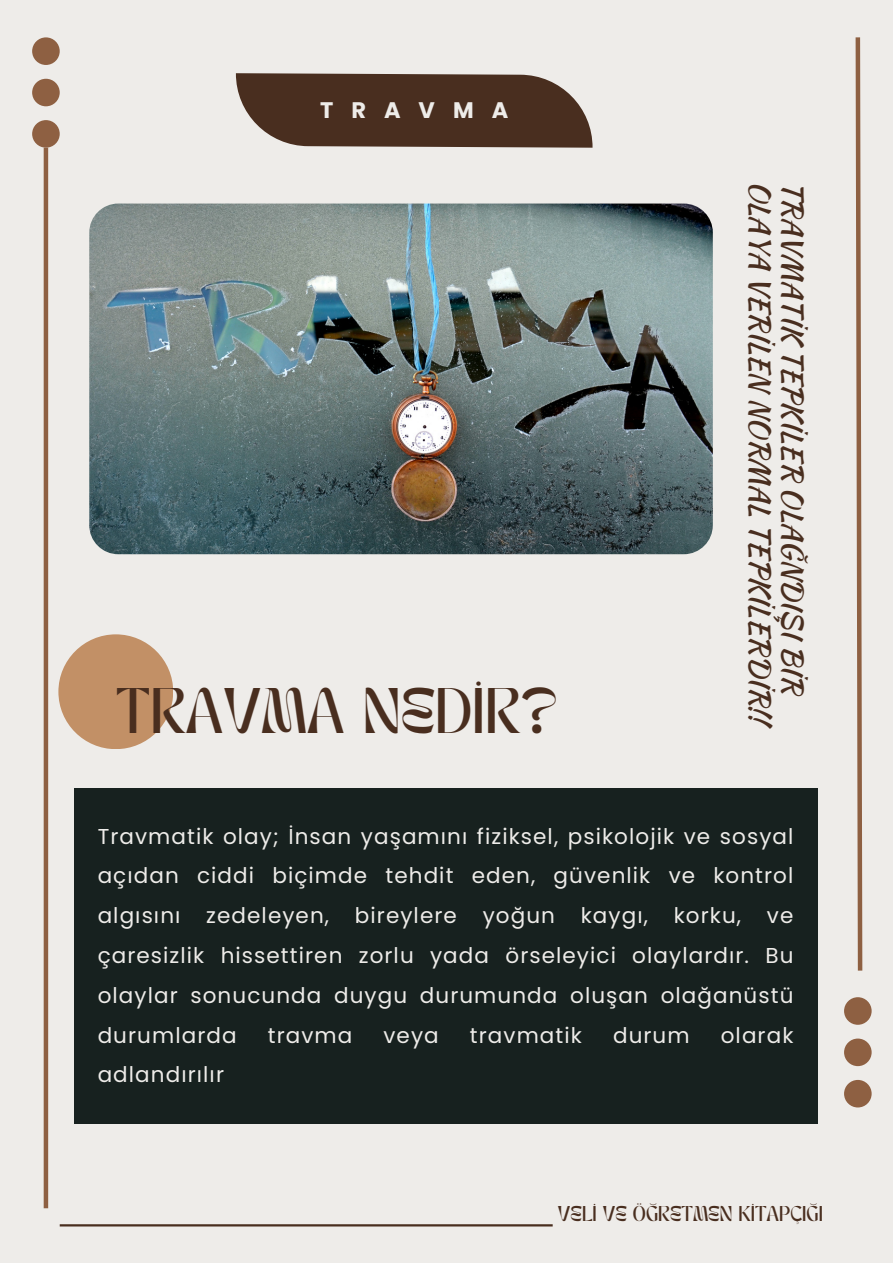
<style>
.page{position:relative;width:893px;height:1264px;background:#fff}
.page>*{position:absolute;margin:0;border:0;box-sizing:border-box;transform-origin:0 0}
.t1{font:45px "TANMERINGUE";color:#492e1f}
.t2{font:28.5px/32.5px "Kaushan Script";color:#492e1f}
.t3{font:700 22.5px "Poppins";letter-spacing:.8em;color:#eeece9}
.t4{font:21.45px/39.8px "Poppins";letter-spacing:.05em;color:#eeece9;text-align:justify}
.t5{font:15px "TANMERINGUE";color:#492e1f}
</style>
<div class="page">
<div style="left:0;top:0;width:892px;height:1262px;background:#eeece9"></div>
<img style="left:89px;top:203px;width:623px;height:351px;border-radius:29px">
<div style="left:58px;top:634px;width:115px;height:115px;background:#c29066;border-radius:50%"></div>
<div style="left:74px;top:788px;width:744px;height:335px;background:#17211f"></div>
<svg style="left:236px;top:73px;width:356px;height:74px;background:#5a4133"></svg>
<hr style="left:60px;top:1224px;width:492px;height:2px;background:#492e1f">
<svg style="left:32px;top:37px;width:28px;height:111px"></svg>
<svg style="left:844px;top:997px;width:27px;height:110px"></svg>
<svg style="left:855px;top:37px;width:8px;height:934px"></svg>
<hr style="left:44px;top:148px;width:4px;height:1060px;background:#8e6042">
<p class="t3" style="left:320px;top:95px;width:190px">TRAVMA</p>
<p class="t1" style="left:116px;top:687px;width:444px">TRAVMA NEDİR?</p>
<p class="t2" style="left:809px;top:180px;width:550px;rotate:90deg">TRAVMATİK TEPKİLER OLAĞNDIŞI BİR<br>OLAYA VERİLEN NORMAL TEPKİLERDİR!!</p>
<p class="t4" style="left:98px;top:816px;width:697px">Travmatik olay; İnsan yaşamını fiziksel, psikolojik ve sosyal açıdan ciddi biçimde tehdit eden, güvenlik ve kontrol algısını zedeleyen, bireylere yoğun kaygı, korku, ve çaresizlik hissettiren zorlu yada örseleyici olaylardır. Bu olaylar sonucunda duygu durumunda oluşan olağanüstü durumlarda</p>
<p class="t4" style="left:268px;top:1015px;width:86px">travma</p>
<p class="t4" style="left:383px;top:1015px;width:57px">veya</p>
<p class="t4" style="left:470px;top:1015px;width:113px">travmatik</p>
<p class="t4" style="left:613px;top:1015px;width:78px">durum</p>
<p class="t4" style="left:720px;top:1015px;width:74px">olarak</p>
<p class="t4" style="left:98px;top:1055px;width:128px">adlandırılır</p>
<p class="t5" style="left:558px;top:1205px;width:266px">VELİ VE ÖĞRETMEN KİTAPÇIĞI</p>
</div>
